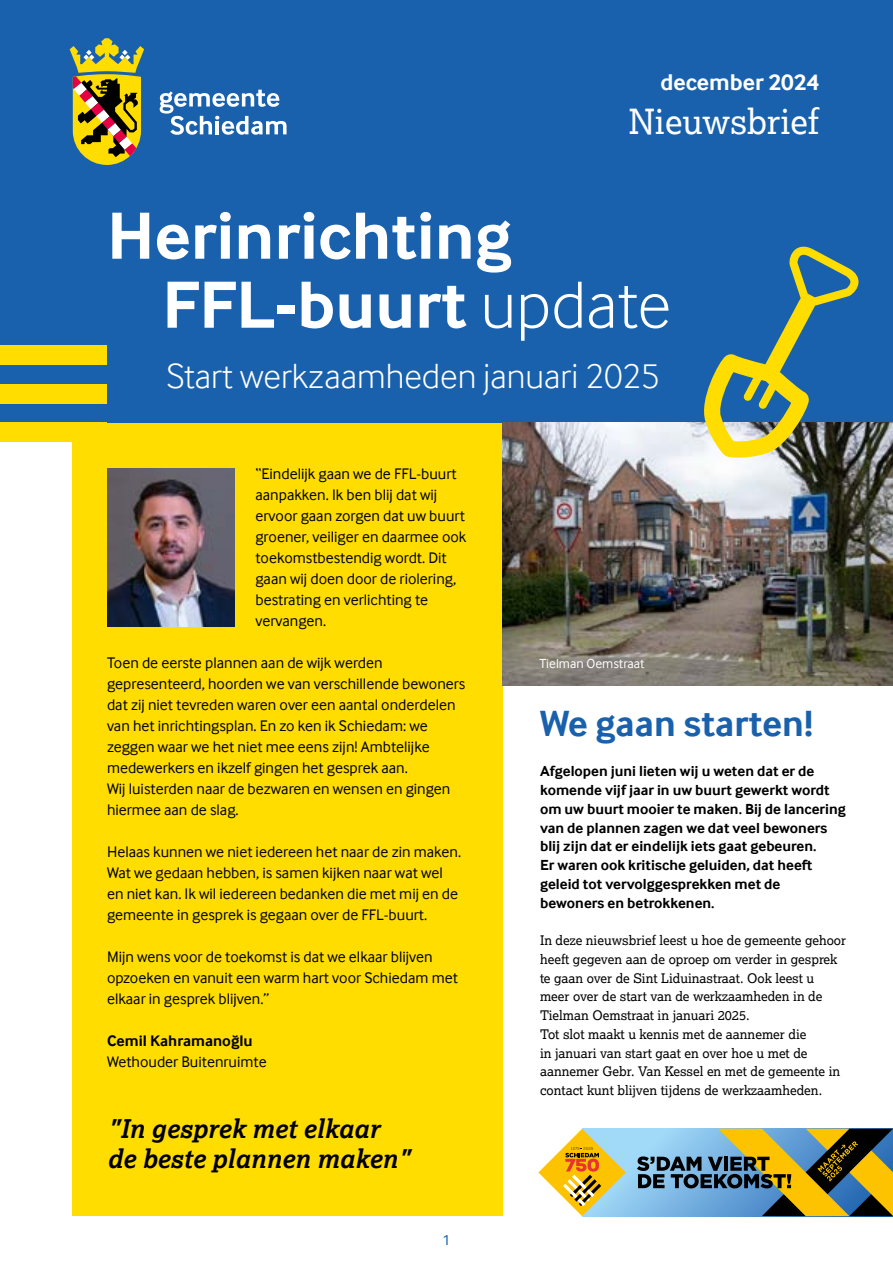
<style>
.page{position:relative;width:893px;height:1263px;background:#fff}
.page>*{position:absolute;margin:0;border:0;box-sizing:border-box;transform-origin:0 0}
.t1{font:700 69px/69px "Inter Face";color:#fff}
.t2{font:700 37.5px "Inter Face";color:#1961ac}
.t3{font:300 36px "Inter Face";color:#fff}
.t4{font:34.5px "Lexia";color:#fff}
.t5{font:italic 700 25.65px/30.8px "Lexia";color:#000}
.t6{font:700 23.4px "Inter Face";color:#fff}
.t7{font:15.75px/21px "Inter Face";color:#000}
.t8{font:700 15.75px "Inter Face";color:#000}
.t9{font:700 15px/18.8px "Inter Face";color:#000}
.t10{font:15px "Inter Face";color:#1961ac}
.t11{font:13.5px "Inter Face";color:#fff}
.t12{font:13.2px/18.8px "Lexia";color:#000}
.s1{font-weight:300}
</style>
<div class="page">
<div style="left:72px;top:399px;width:430px;height:817px;background:#fd0"></div>
<div style="left:582px;top:1129px;width:311px;height:87px;background:linear-gradient(to bottom,#a7e0fb,#8ec6ed)"></div>
<svg style="left:538px;top:1129px;width:88px;height:87px"></svg>
<svg style="left:637px;top:1129px;width:256px;height:87px;background:#798870"></svg>
<div style="left:0;top:0;width:893px;height:422px;background:#1961ac"></div>
<svg style="left:160px;top:90px;width:127px;height:45px"></svg>
<svg style="left:70px;top:38px;width:74px;height:127px"></svg>
<img style="left:502px;top:422px;width:391px;height:263px">
<img style="left:107px;top:468px;width:127px;height:159px">
<div style="left:0;top:346px;width:106px;height:19px;background:#fd0"></div>
<div style="left:0;top:384px;width:106px;height:19px;background:#fd0"></div>
<div style="left:0;top:422px;width:106px;height:20px;background:#fd0"></div>
<svg style="left:699px;top:246px;width:159px;height:214px"></svg>
<p class="t6" style="left:660px;top:69px;width:160px">december 2024</p>
<p class="t4" style="left:629px;top:100px;width:192px">Nieuwsbrief</p>
<p class="t1" style="left:162px;top:201px;width:510px;text-indent:-55px">Herinrichting<br>FFL-buurt <span class="s1">update</span></p>
<p class="t3" style="left:167px;top:355px;width:495px">Start werkzaamheden januari 2025</p>
<p class="t7" style="left:255px;top:463px;width:212px">“Eindelijk gaan we de FFL-buurt aanpakken. Ik ben blij dat wij ervoor gaan zorgen dat uw buurt groener, veiliger en daarmee ook toekomstbestendig wordt. Dit gaan wij doen door de riolering, bestrating en verlichting te vervangen.</p>
<p class="t7" style="left:107px;top:652px;width:360px">Toen de eerste plannen aan de wijk werden gepresenteerd, hoorden we van verschillende bewoners dat zij niet tevreden waren over een aantal onderdelen van het inrichtingsplan. En zo ken ik Schiedam: we zeggen waar we het niet mee eens zijn! Ambtelijke medewerkers en ikzelf gingen het gesprek aan.<br>Wij luisterden naar de bezwaren en wensen en gingen hiermee aan de slag.</p>
<p class="t7" style="left:107px;top:841px;width:356px">Helaas kunnen we niet iedereen het naar de zin maken.<br>Wat we gedaan hebben, is samen kijken naar wat wel en niet kan. Ik wil iedereen bedanken die met mij en de gemeente in gesprek is gegaan over de FFL-buurt.</p>
<p class="t7" style="left:107px;top:946px;width:352px">Mijn wens voor de toekomst is dat we elkaar blijven opzoeken en vanuit een warm hart voor Schiedam met elkaar in gesprek blijven.”</p>
<p class="t8" style="left:107px;top:1032px;width:147px">Cemil Kahramanoğlu</p>
<p class="t7" style="left:107px;top:1051px;width:161px">Wethouder Buitenruimte</p>
<h3 class="t5" style="left:107px;top:1112px;width:305px">"In gesprek met elkaar de beste plannen maken"</h3>
<p class="t10" style="left:442px;top:1232px;width:10px">1</p>
<p class="t11" style="left:539px;top:656px;width:107px">Tielman Oemstraat</p>
<h1 class="t2" style="left:540px;top:702px;width:274px">We gaan starten!</h1>
<h1 class="t9" style="left:540px;top:762px;width:307px">Afgelopen juni lieten wij u weten dat er de komende vijf jaar in uw buurt gewerkt wordt om uw buurt mooier te maken. Bij de lancering van de plannen zagen we dat veel bewoners blij zijn dat er eindelijk iets gaat gebeuren.<br>Er waren ook kritische geluiden, dat heeft geleid tot vervolggesprekken met de bewoners en betrokkenen.</h1>
<h1 class="t12" style="left:540px;top:931px;width:308px">In deze nieuwsbrief leest u hoe de gemeente gehoor heeft gegeven aan de oproep om verder in gesprek te gaan over de Sint Liduinastraat. Ook leest u meer over de start van de werkzaamheden in de Tielman Oemstraat in januari 2025.</h1>
<h1 class="t12" style="left:540px;top:1024px;width:302px">Tot slot maakt u kennis met de aannemer die<br>in januari van start gaat en over hoe u met de aannemer Gebr. Van Kessel en met de gemeente in contact kunt blijven tijdens de werkzaamheden.</h1>
</div>
